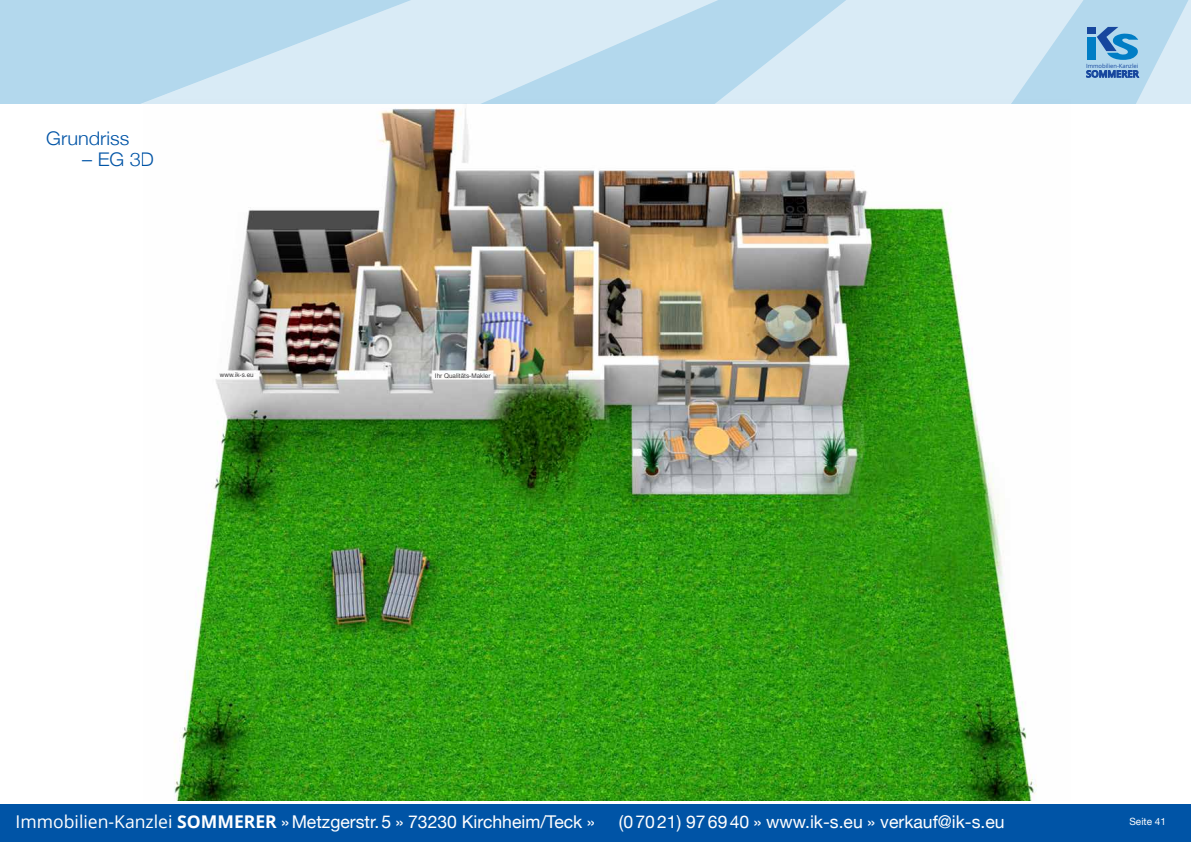
<style>
.page{position:relative;width:1191px;height:842px;background:#fff}
.page>*{position:absolute;margin:0;border:0;box-sizing:border-box;transform-origin:0 0}
.t1{font:300 18.8px "Helvetica Neue";letter-spacing:-.005em;color:#0054a6;scale:1.06 1}
.t2{font:17.6px "Helvetica Neue";color:#fff}
.t3{font:10px "Helvetica Neue";color:#fff}
.t4{font:6.4px "Helvetica";color:#414042}
.t5{font:5.8px "Open Sans";color:#17479e}
.s1{font-family:"Open Sans"}
.s2{font-family:"Open Sans";font-weight:700}
</style>
<div class="page">
<div style="left:0;top:804px;width:1191px;height:38px;background:#0054a6"></div>
<svg style="left:0;top:0;width:384px;height:104px;background:#bdddef"></svg>
<svg style="left:384px;top:0;width:438px;height:100px;background:#c9e3f2"></svg>
<svg style="left:822px;top:0;width:368px;height:104px;background:#c7e0f1"></svg>
<img style="left:144px;top:100px;width:926px;height:700px">
<p class="t1" style="left:46px;top:123px;width:80px">Grundriss</p>
<p class="t1" style="left:82px;top:144px;width:70px">– EG 3D</p>
<p class="t4" style="left:220px;top:370px;width:35px">www.ik-s.eu</p>
<p class="t4" style="left:435px;top:370px;width:57px">Ihr Qualitäts-Makler</p>
<p class="t5" style="left:1086px;top:61px;width:54px">Immobilien-Kanzlei</p>
<p class="t2" style="left:16px;top:809px;width:581px"><span class="s1">Immobilien-Kanzlei</span> <span class="s2">SOMMERER</span> »Metzgerstr.5 » 73230 Kirchheim/Teck »</p>
<p class="t2" style="left:619px;top:809px;width:387px">(07021) 976940 » www.ik-s.eu » verkauf@ik-s.eu</p>
<p class="t3" style="left:1129px;top:814px;width:38px">Seite 41</p>
</div>
